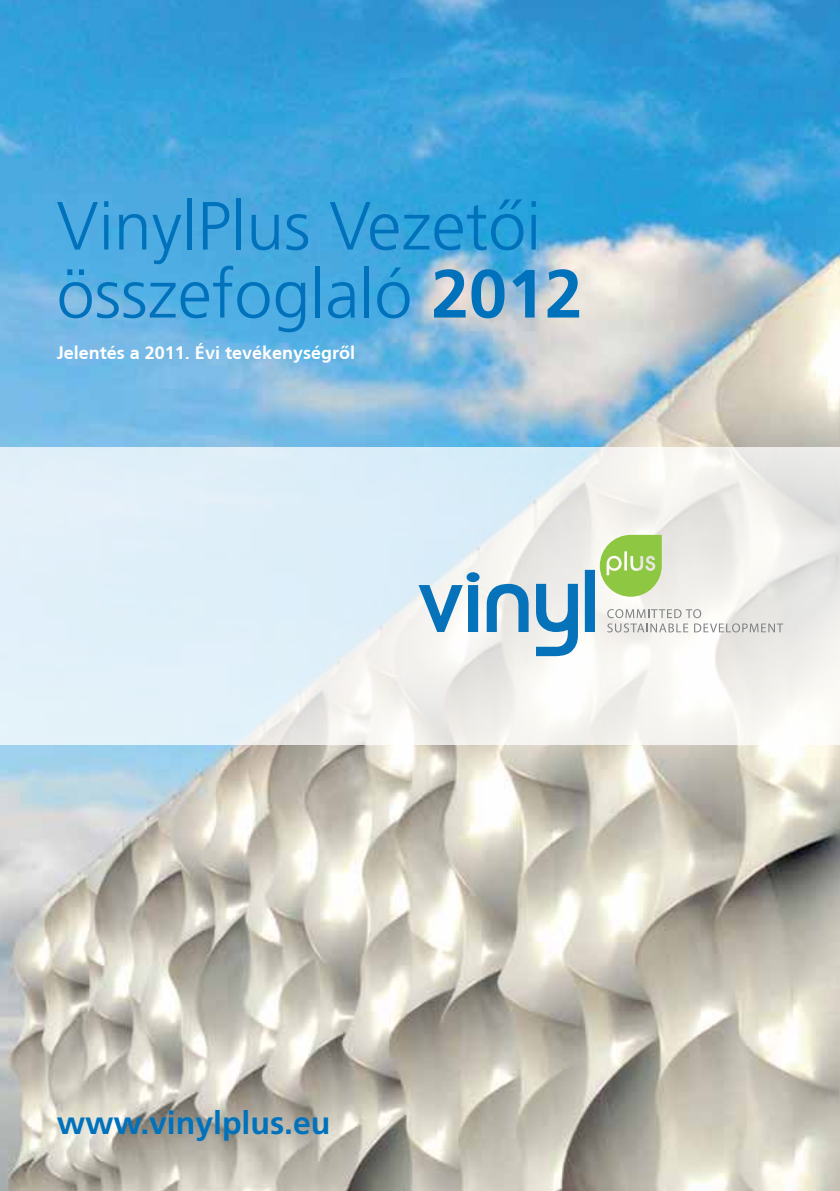
<style>
.page{position:relative;width:840px;height:1191px;background:#fff}
.page>*{position:absolute;margin:0;border:0;box-sizing:border-box;transform-origin:0 0}
.t1{font:300 68px/68px "Frutiger CE";color:#0072bc}
.t2{font:700 32px "Frutiger LT Std";color:#0072bc}
.t3{font:700 18px "Frutiger CE";color:#fff}
.s1{font-weight:700}
</style>
<div class="page">
<img style="left:0;top:0;width:839px;height:1191px">
<svg style="left:0;top:446px;width:839px;height:298px;fill:#e3f0f8"></svg>
<svg style="left:599px;top:535px;width:62px;height:62px"></svg>
<svg style="left:418px;top:584px;width:45px;height:49px"></svg>
<div style="left:467px;top:585px;width:11px;height:47px;background:#0672ba;border:2px solid #0672ba"></div>
<svg style="left:485px;top:583px;width:44px;height:50px"></svg>
<svg style="left:535px;top:583px;width:43px;height:73px"></svg>
<div style="left:584px;top:570px;width:10px;height:62px;background:#0672ba;border:2px solid #0672ba"></div>
<div style="left:467px;top:573px;width:11px;height:8px;background:#0672ba;border-radius:50%"></div>
<div style="left:466px;top:572px;width:13px;height:10px;border:2px solid #0672ba;border-radius:50%"></div>
<svg style="left:607px;top:609px;width:175px;height:23px"></svg>
<p class="t1" style="left:57px;top:191px;width:527px">VinylPlus Vezetői összefoglaló <span class="s1">2012</span></p>
<p class="t3" style="left:57px;top:342px;width:300px">Jelentés a 2011. Évi tevékenységről</p>
<p class="t2" style="left:57px;top:1104px;width:275px">www.vinylplus.eu</p>
</div>
